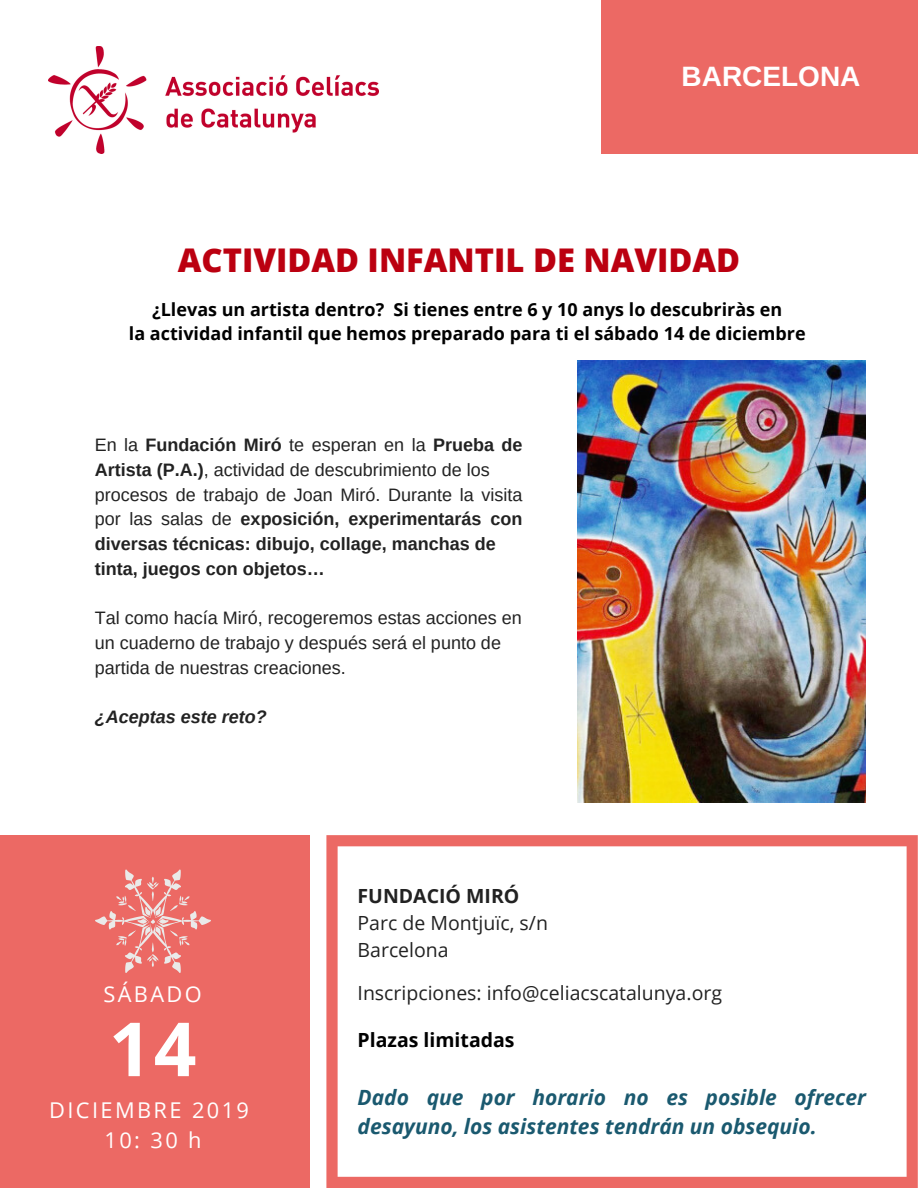
<style>
.page{position:relative;width:918px;height:1188px;background:#fff}
.page>*{position:absolute;margin:0;border:0;box-sizing:border-box;transform-origin:0 0}
.t1{font:700 74.7px "Open Sans";color:#fff}
.t2{font:800 32.7px "Open Sans";color:#bb0010}
.t3{font:700 28.05px "Arimo";color:#fff}
.t4{font:21.75px/30.3px "Open Sans";letter-spacing:.11em;color:#fff;text-align:center}
.t5{font:italic 700 21px/29.2px "Open Sans";color:#1a596f}
.t6{font:19.5px/27px "Open Sans";color:#222}
.t7{font:700 19.5px "Open Sans";color:#000}
.t8{font:700 19.5px "Open Sans";color:#222}
.t9{font:700 18px/24.8px "Arimo";color:#222}
.t10{font:700 18px/24.8px "Open Sans";color:#000;text-align:center}
.t11{font:18px/24.8px "Arimo";color:#222}
.t12{font:italic 700 18px "Arimo";color:#222}
.s1{font-weight:400}
</style>
<div class="page">
<img style="left:578px;top:360px;width:288px;height:442px">
<svg style="left:326px;top:835px;width:592px;height:353px"></svg>
<div style="left:601px;top:0;width:317px;height:154px;background:#ec6964"></div>
<div style="left:0;top:835px;width:309px;height:353px;background:#ec6964"></div>
<img style="left:49px;top:47px;width:329px;height:107px">
<svg style="left:95px;top:870px;width:116px;height:103px"></svg>
<h3 class="t3" style="left:682px;top:60px;width:180px">BARCELONA</h3>
<h2 class="t2" style="left:178px;top:237px;width:564px">ACTIVIDAD INFANTIL DE NAVIDAD</h2>
<p class="t10" style="left:129px;top:296px;width:678px">¿Llevas un artista dentro? Si tienes entre 6 y 10 anys lo descubriràs en<br>la actividad infantil que hemos preparado para ti el sábado 14 de diciembre</p>
<p class="t9" style="left:95px;top:433px;width:429px"><span class="s1">En la</span> Fundación Miró <span class="s1">te esperan en la</span> Prueba de Artista (P.A.)<span class="s1">, actividad de descubrimiento de los procesos de trabajo de Joan Miró. Durante la visita por las salas de</span> exposición, experimentarás con diversas técnicas: dibujo, collage, manchas de tinta, juegos con objetos…</p>
<p class="t11" style="left:95px;top:606px;width:428px">Tal como hacía Miró, recogeremos estas acciones en un cuaderno de trabajo y después será el punto de partida de nuestras creaciones.</p>
<p class="t12" style="left:95px;top:707px;width:173px">¿Aceptas este reto?</p>
<p class="t4" style="left:103px;top:979px;width:100px">SÁBADO</p>
<h1 class="t1" style="left:109px;top:996px;width:89px">14</h1>
<p class="t4" style="left:49px;top:1094px;width:201px">DICIEMBRE 2019<br>10: 30 h</p>
<p class="t8" style="left:358px;top:882px;width:163px">FUNDACIÓ MIRÓ</p>
<p class="t6" style="left:358px;top:909px;width:192px">Parc de Montjuïc, s/n<br>Barcelona</p>
<p class="t6" style="left:358px;top:979px;width:366px">Inscripciones: info@celiacscatalunya.org</p>
<p class="t7" style="left:358px;top:1026px;width:159px">Plazas limitadas</p>
<p class="t5" style="left:358px;top:1082px;width:510px">Dado que por horario no es posible ofrecer desayuno, los asistentes tendrán un obsequio.</p>
</div>
